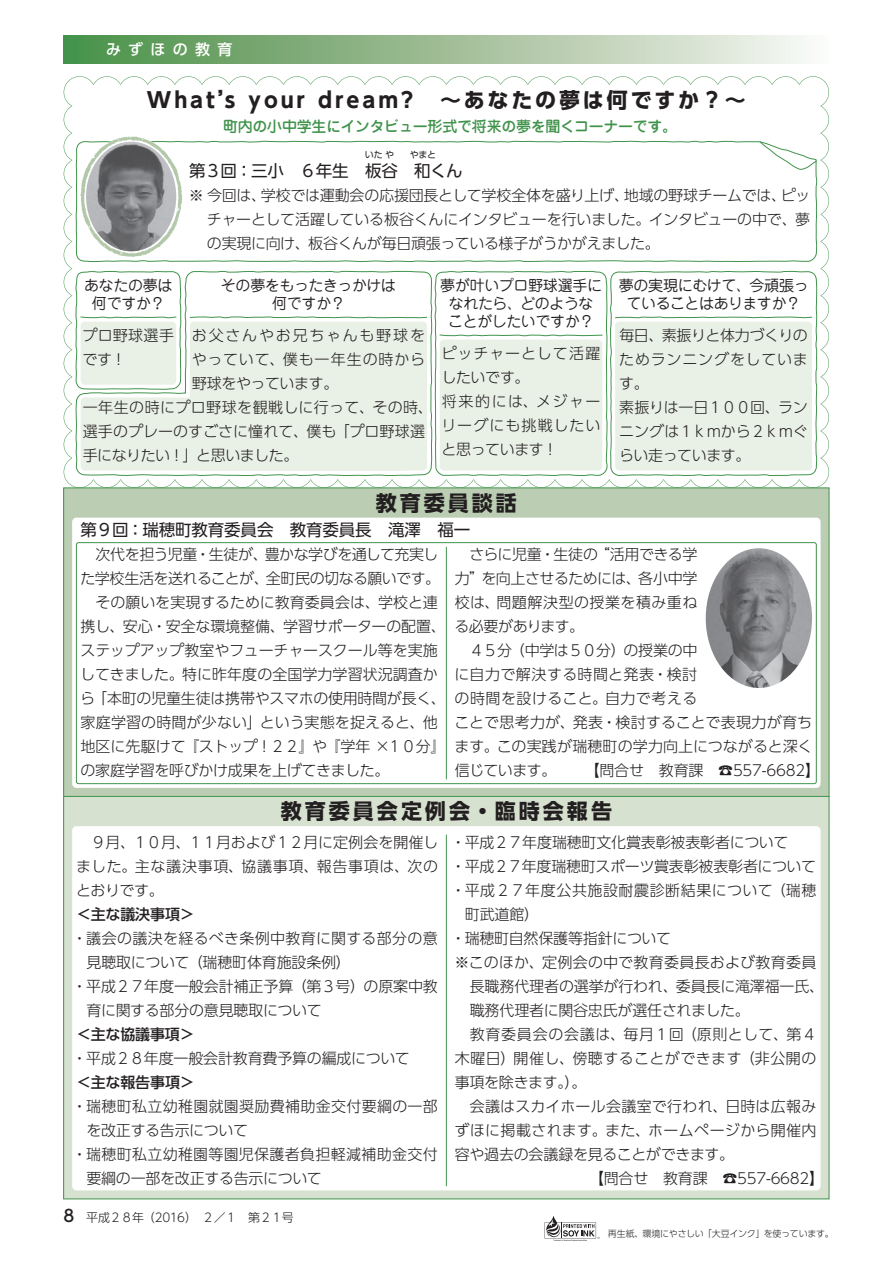
<style>
.page{position:relative;width:893px;height:1263px;background:#fff}
.page>*{position:absolute;margin:0;border:0;box-sizing:border-box;transform-origin:0 0}
.t1{font:700 21px "UD Shin Go Pro";letter-spacing:.14em;color:#231f20}
.t2{font:16.5px "UD Shin Go Pro";letter-spacing:-.01em;color:#231f20}
.t3{font:16.5px "UD Shin Go Pro";letter-spacing:-.035em;color:#231f20}
.t4{font:300 15px/24px "UD Shin Go Pro";letter-spacing:-.01em;color:#231f20;text-align:justify}
.t5{font:300 15px/24px "UD Shin Go Pro";letter-spacing:.02em;color:#231f20}
.t6{font:300 15px/24px "UD Shin Go Pro";letter-spacing:.01em;color:#231f20}
.t7{font:15px/18px "Jun 201 Pro";letter-spacing:-.025em;color:#231f20;text-align:center}
.t8{font:300 15px "UD Shin Go Pro";letter-spacing:.03em;color:#231f20}
.t9{font:300 15px/24px "UD Shin Go Pro";letter-spacing:.065em;color:#231f20}
.t10{font:500 15px "Jun 34 Pro";letter-spacing:-.02em;color:#41934c}
.t11{font:500 15px "UD Shin Go Pro";letter-spacing:-.01em;color:#231f20}
.t12{font:300 15px "UD Shin Go Pro";letter-spacing:.035em;color:#231f20}
.t13{font:300 15px "UD Shin Go Pro";letter-spacing:.045em;color:#231f20}
.t14{font:300 15px "UD Shin Go Pro";letter-spacing:.015em;color:#231f20}
.t15{font:300 15px "UD Shin Go Pro";letter-spacing:.06em;color:#231f20}
.t16{font:300 15px "UD Shin Go Pro";letter-spacing:.12em;color:#231f20}
.t17{font:300 15px "UD Shin Go Pro";letter-spacing:-.03em;color:#231f20}
.t18{font:500 15px "UD Shin Go Pro";letter-spacing:.485em;color:#fff}
.t19{font:300 12px "UD Shin Go Pro";letter-spacing:-.04em;color:#231f20}
.t20{font:300 9px "UD Shin Go Pro";letter-spacing:-.025em;color:#231f20}
.t21{font:9px "UD Shin Go Pro";letter-spacing:-.025em;color:#231f20}
.s1{font-weight:500;font-size:16.5px}
</style>
<div class="page">
<div style="left:64px;top:36px;width:765px;height:28px;background:linear-gradient(to right,#488c43,#f9f5f2)"></div>
<div style="left:64px;top:796px;width:765px;height:403px;background:#d6e1d0"></div>
<div style="left:72px;top:826px;width:748px;height:364px;background:#fff;border-radius:4px"></div>
<hr style="left:446px;top:835px;width:1px;height:351px;background:#41934c">
<div style="left:64px;top:488px;width:765px;height:308px;background:#bbceb3"></div>
<div style="left:72px;top:518px;width:748px;height:270px;background:#fff;border-radius:4px"></div>
<div style="left:76px;top:542px;width:740px;height:242px;border:1px solid #41934c;border-radius:2px"></div>
<hr style="left:446px;top:547px;width:1px;height:232px;background:#41934c">
<svg style="left:64px;top:76px;width:765px;height:412px"></svg>
<svg style="left:544px;top:1216px;width:55px;height:25px"></svg>
<img style="left:706px;top:548px;width:106px;height:140px">
<img style="left:86px;top:142px;width:90px;height:109px">
<p class="t18" style="left:106px;top:38px;width:128px">みずほの教育</p>
<h1 class="t1" style="left:147px;top:83px;width:600px">What’s your dream?　～あなたの夢は何ですか？～</h1>
<p class="t10" style="left:223px;top:114px;width:456px">町内の小中学生にインタビュー形式で将来の夢を聞くコーナーです。</p>
<p class="t21" style="left:365px;top:147px;width:31px">いたや</p>
<p class="t21" style="left:410px;top:147px;width:28px">やまと</p>
<p class="t3" style="left:189px;top:158px;width:275px">第３回：三小　６年生　板谷　和くん</p>
<p class="t4" style="left:207px;top:183px;width:605px;text-indent:-18px">※ 今回は、学校では運動会の応援団長として学校全体を盛り上げ、地域の野球チームでは、ピッチャーとして活躍している板谷くんにインタビューを行いました。インタビューの中で、夢の実現に向け、板谷くんが毎日頑張っている様子がうかがえました。</p>
<p class="t7" style="left:440px;top:275px;width:163px">夢が叶いプロ野球選手になれたら、どのようなことがしたいですか？</p>
<p class="t9" style="left:441px;top:341px;width:160px">ピッチャーとして活躍したいです。<br>将来的には、メジャーリーグにも挑戦したいと思っています！</p>
<p class="t7" style="left:84px;top:275px;width:90px">あなたの夢は何ですか？</p>
<p class="t7" style="left:221px;top:275px;width:176px">その夢をもったきっかけは何ですか？</p>
<p class="t7" style="left:619px;top:275px;width:192px">夢の実現にむけて、今頑張っていることはありますか？</p>
<p class="t5" style="left:82px;top:323px;width:93px">プロ野球選手です！</p>
<p class="t4" style="left:619px;top:323px;width:190px;text-align:left">毎日、素振りと体力づくりのためランニングをしています。<br>素振りは一日１００回、ランニングは１ｋｍから２ｋｍぐらい走っています。</p>
<p class="t16" style="left:192px;top:323px;width:235px">お父さんやお兄ちゃんも野球を</p>
<p class="t15" style="left:192px;top:347px;width:235px">やっていて、僕も一年生の時から</p>
<p class="t17" style="left:192px;top:371px;width:148px">野球をやっています。</p>
<p class="t8" style="left:83px;top:395px;width:352px">一年生の時にプロ野球を観戦しに行って、その時、</p>
<p class="t4" style="left:83px;top:419px;width:344px">選手のプレーのすごさに憧れて、僕も「プロ野球選</p>
<p class="t4" style="left:83px;top:443px;width:217px">手になりたい！」と思いました。</p>
<h1 class="t1" style="left:376px;top:486px;width:143px">教育委員談話</h1>
<p class="t2" style="left:80px;top:517px;width:391px">第９回：瑞穂町教育委員会　教育委員長　滝澤　福一</p>
<p class="t4" style="left:80px;top:542px;width:367px;text-align:left;text-indent:15px">次代を担う児童・生徒が、豊かな学びを通して充実した学校生活を送れることが、全町民の切なる願いです。　その願いを実現するために教育委員会は、学校と連携し、安心・安全な環境整備、学習サポーターの配置、ステップアップ教室やフューチャースクール等を実施してきました。特に昨年度の全国学力学習状況調査から「本町の児童生徒は携帯やスマホの使用時間が長く、家庭学習の時間が少ない」という実態を捉えると、他地区に先駆けて『ストップ！２２』や『学年 ×１０分』の家庭学習を呼びかけ成果を上げてきました。</p>
<p class="t4" style="left:454px;top:542px;width:244px;text-indent:15px">さらに児童・生徒の“活用できる学力”を向上させるためには、各小中学校は、問題解決型の授業を積み重ねる必要があります。</p>
<p class="t6" style="left:454px;top:638px;width:360px;text-indent:15px">４５分（中学は５０分）の授業の中<br>に自力で解決する時間と発表・検討<br>の時間を設けること。自力で考える<br>ことで思考力が、発表・検討することで表現力が育ちます。この実践が瑞穂町の学力向上につながると深く信じています。</p>
<p class="t4" style="left:585px;top:758px;width:237px">【問合せ　教育課　☎557-6682】</p>
<h1 class="t1" style="left:281px;top:794px;width:333px">教育委員会定例会・臨時会報告</h1>
<p class="t4" style="left:76px;top:830px;width:363px">　９月、１０月、１１月および１２月に定例会を開催しました。主な議決事項、協議事項、報告事項は、次のとおりです。</p>
<p class="t11" style="left:76px;top:902px;width:120px">＜主な議決事項＞</p>
<p class="t5" style="left:72px;top:926px;width:367px">・議会の議決を経るべき条例中教育に関する部分の意</p>
<p class="t4" style="left:87px;top:950px;width:266px">見聴取について（瑞穂町体育施設条例）</p>
<p class="t4" style="left:72px;top:974px;width:367px">・平成２７年度一般会計補正予算（第３号）の原案中教</p>
<p class="t4" style="left:86px;top:998px;width:237px">育に関する部分の意見聴取について</p>
<p class="t11" style="left:76px;top:1022px;width:120px">＜主な協議事項＞</p>
<p class="t4" style="left:72px;top:1046px;width:339px">・平成２８年度一般会計教育費予算の編成について</p>
<p class="t11" style="left:76px;top:1070px;width:120px">＜主な報告事項＞</p>
<p class="t5" style="left:72px;top:1094px;width:367px">・瑞穂町私立幼稚園就園奨励費補助金交付要綱の一部</p>
<p class="t4" style="left:86px;top:1118px;width:163px">を改正する告示について</p>
<p class="t5" style="left:72px;top:1142px;width:367px">・瑞穂町私立幼稚園等園児保護者負担軽減補助金交付</p>
<p class="t4" style="left:86px;top:1166px;width:237px">要綱の一部を改正する告示について</p>
<p class="t19" style="left:64px;top:1208px;width:232px"><span class="s1">8</span> 平成２８年（2016）　２／１　第２１号</p>
<p class="t4" style="left:451px;top:830px;width:339px">・平成２７年度瑞穂町文化賞表彰被表彰者について</p>
<p class="t4" style="left:451px;top:854px;width:367px">・平成２７年度瑞穂町スポーツ賞表彰被表彰者について</p>
<p class="t12" style="left:451px;top:878px;width:367px">・平成２７年度公共施設耐震診断結果について（瑞穂</p>
<p class="t4" style="left:465px;top:902px;width:76px">町武道館）</p>
<p class="t4" style="left:451px;top:926px;width:222px">・瑞穂町自然保護等指針について</p>
<p class="t5" style="left:454px;top:950px;width:363px">※このほか、定例会の中で教育委員長および教育委員</p>
<p class="t4" style="left:470px;top:974px;width:356px">長職務代理者の選挙が行われ、委員長に滝澤福一氏、</p>
<p class="t4" style="left:470px;top:998px;width:282px">職務代理者に関谷忠氏が選任されました。</p>
<p class="t13" style="left:455px;top:1022px;width:363px">　教育委員会の会議は、毎月１回（原則として、第４</p>
<p class="t8" style="left:455px;top:1046px;width:363px">木曜日）開催し、傍聴することができます（非公開の</p>
<p class="t4" style="left:455px;top:1070px;width:133px">事項を除きます。）。</p>
<p class="t14" style="left:455px;top:1094px;width:363px">　会議はスカイホール会議室で行われ、日時は広報み</p>
<p class="t5" style="left:455px;top:1118px;width:363px">ずほに掲載されます。また、ホームページから開催内</p>
<p class="t4" style="left:455px;top:1142px;width:281px">容や過去の会議録を見ることができます。</p>
<p class="t4" style="left:589px;top:1166px;width:237px">【問合せ　教育課　☎557-6682】</p>
<p class="t20" style="left:608px;top:1226px;width:228px">再生紙、環境にやさしい「大豆インク」を使っています。</p>
</div>
